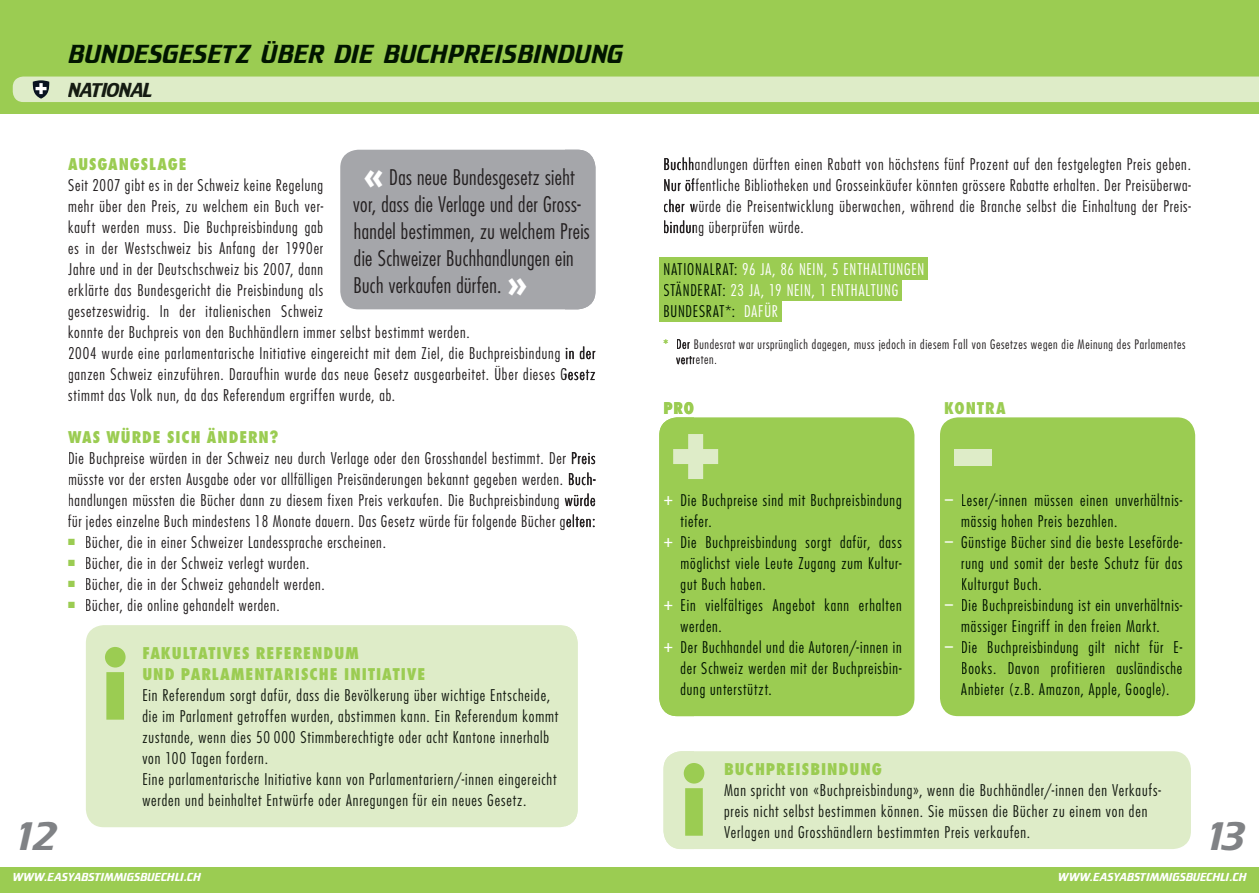
<style>
.page{position:relative;width:1259px;height:893px;background:#fff}
.page>*{position:absolute;margin:0;border:0;box-sizing:border-box;transform-origin:0 0}
.t1{font:800 condensed 90px "Futura Std";color:#9bcc52}
.t2{font:800 75px "Futura Std";color:#deecc8}
.t3{font:42px "Biathlon";color:#808285}
.t4{font:800 37.5px "Futura Std";color:#fff}
.t5{font:27px "Biathlon";letter-spacing:.03em;color:#011500}
.t6{font:300 condensed 21px/27px "Futura Std";letter-spacing:.02em;color:#231f20}
.t7{font:21px "Biathlon";letter-spacing:-.045em;color:#151b12}
.t8{font:300 condensed 15.75px/21px "Futura Std";letter-spacing:.055em;color:#231f20}
.t9{font:300 condensed 15.75px "Futura Std";letter-spacing:.055em;color:#011500}
.t10{font:300 condensed 15.75px/21px "Futura Std";letter-spacing:.055em;color:#151b12}
.t11{font:800 condensed 15.75px/21px "Futura Std";letter-spacing:.06em;color:#9bcc52}
.t12{font:300 condensed 15.75px/21px "Futura Std";letter-spacing:.05em;color:#fff}
.t13{font:300 condensed 12.75px/15.8px "Futura Std";letter-spacing:.05em;color:#231f20}
.t14{font:12px "Biathlon";letter-spacing:.015em;color:#fff}
.t15{font:9px "Zapf Dingbats ITC";color:#9bcc52}
.s1{font-weight:800;font-stretch:normal;font-size:37.5px;color:#fff}
.s2{color:#011500}
.s3{font-weight:700;color:#9bcc52}
.s4{font-weight:400;font-size:17.55px;color:#fff}
.s5{font-weight:400;font-size:19.5px;color:#fff}
</style>
<div class="page">
<div style="left:0;top:0;width:693px;height:113px;background:#9bcc52"></div>
<div style="left:340px;top:150px;width:255px;height:159px;background:#a5a6aa;border-radius:18px"></div>
<div style="left:86px;top:625px;width:491px;height:202px;background:#deecc8;border-radius:18px"></div>
<div style="left:566px;top:0;width:693px;height:113px;background:#9bcc52"></div>
<div style="left:13px;top:77px;width:1246px;height:25px;background:#deecc8"></div>
<div style="left:659px;top:417px;width:255px;height:299px;background:#9bcc52;border-radius:18px"></div>
<div style="left:940px;top:417px;width:255px;height:299px;background:#9bcc52;border-radius:18px"></div>
<svg style="left:566px;top:346px;width:29px;height:14px"></svg>
<svg style="left:566px;top:369px;width:29px;height:12px"></svg>
<svg style="left:572px;top:452px;width:23px;height:13px"></svg>
<svg style="left:569px;top:472px;width:26px;height:14px"></svg>
<svg style="left:566px;top:493px;width:29px;height:14px"></svg>
<svg style="left:566px;top:514px;width:28px;height:14px"></svg>
<svg style="left:581px;top:150px;width:14px;height:159px"></svg>
<div style="left:566px;top:222px;width:24px;height:20px;background:#a5a6aa"></div>
<svg style="left:566px;top:626px;width:11px;height:200px"></svg>
<div style="left:663px;top:751px;width:528px;height:98px;background:#deecc8;border-radius:18px"></div>
<div style="left:659px;top:257px;width:268px;height:22px;background:#9bcc52"></div>
<div style="left:659px;top:278px;width:242px;height:22px;background:#9bcc52"></div>
<div style="left:659px;top:299px;width:122px;height:22px;background:#9bcc52"></div>
<svg style="left:664px;top:157px;width:29px;height:14px"></svg>
<svg style="left:664px;top:179px;width:29px;height:13px"></svg>
<svg style="left:664px;top:199px;width:29px;height:14px"></svg>
<svg style="left:664px;top:220px;width:29px;height:14px"></svg>
<svg style="left:677px;top:339px;width:13px;height:10px"></svg>
<svg style="left:676px;top:356px;width:17px;height:8px"></svg>
<div style="left:0;top:867px;width:1259px;height:26px;background:#9bcc52"></div>
<h3 class="t5" style="left:68px;top:40px;width:556px">BUNDESGESETZ ÜBER DIE BUCHPREISBINDUNG</h3>
<h3 class="t7" style="left:68px;top:79px;width:85px">NATIONAL</h3>
<p class="t11" style="left:68px;top:154px;width:120px">AUSGANGSLAGE</p>
<h3 class="t6" style="left:353px;top:164px;width:238px;text-indent:10px"><span class="s1">«</span> Das neue Bundesgesetz sieht vor, dass die Verlage und der Gross&shy;handel bestimmen, zu welchem Preis die Schweizer Buchhandlungen ein</h3>
<h3 class="t4" style="left:507px;top:260px;width:23px">»</h3>
<p class="t8" style="left:68px;top:175px;width:403px">Seit 2007 gibt es in der Schweiz keine Regelung<br>mehr über den Preis, zu welchem ein Buch ver-<br>kauft werden muss. Die Buchpreisbindung gab<br>es in der Westschweiz bis Anfang der 1990er<br>Jahre und in der Deutschschweiz bis 2007, dann<br>erklärte das Bundesgericht die Preisbindung als<br>gesetzeswidrig. In der italienischen Schweiz<br>konnte der Buchpreis von den Buchhändlern immer selbst bestimmt werden.</p>
<h3 class="t6" style="left:353px;top:272px;width:149px">Buch verkaufen dürfen.</h3>
<p class="t8" style="left:68px;top:343px;width:529px">2004 wurde eine parlamentarische Initiative eingereicht mit dem Ziel, die Buchpreisbindung in der ganzen Schweiz einzuführen. Daraufhin wurde das neue Gesetz ausgearbeitet. Über dieses Gesetz</p>
<p class="t8" style="left:68px;top:385px;width:329px">stimmt das Volk nun, da das Referendum ergriffen wurde, ab.</p>
<p class="t8" style="left:663px;top:154px;width:529px;text-align:justify">Buchhandlungen dürften einen Rabatt von höchstens fünf Prozent auf den festgelegten Preis geben.<br>Nur öffentliche Bibliotheken und Grosseinkäufer könnten grössere Rabatte erhalten. Der Preisüberwa&shy;cher würde die Preisentwicklung überwachen, während die Branche selbst die Einhaltung der Preis&shy;bindung überprüfen würde.</p>
<p class="t12" style="left:663px;top:259px;width:262px"><span class="s2">NATIONALRAT:</span> 96 JA, 86 NEIN, 5 ENTHALTUNGEN<br><span class="s2">STÄNDERAT:</span> 23 JA, 19 NEIN, 1 ENTHALTUNG<br><span class="s2">BUNDESRAT*:</span> DAFÜR</p>
<p class="t13" style="left:676px;top:336px;width:511px;text-indent:-13px"><span class="s3">*</span> Der Bundesrat war ursprünglich dagegen, muss jedoch in diesem Fall von Gesetzes wegen die Meinung des Parlamentes vertreten.</p>
<p class="t11" style="left:663px;top:398px;width:32px">PRO</p>
<p class="t11" style="left:944px;top:398px;width:63px">KONTRA</p>
<p class="t11" style="left:68px;top:427px;width:212px">WAS WÜRDE SICH ÄNDERN?</p>
<p class="t8" style="left:68px;top:448px;width:529px;text-align:justify">Die Buchpreise würden in der Schweiz neu durch Verlage oder den Grosshandel bestimmt. Der Preis müsste vor der ersten Ausgabe oder vor allfälligen Preisänderungen bekannt gegeben werden. Buch&shy;handlungen müssten die Bücher dann zu diesem fixen Preis verkaufen. Die Buchpreisbindung würde für jedes einzelne Buch mindestens 18 Monate dauern. Das Gesetz würde für folgende Bücher gelten:</p>
<p class="t15" style="left:68px;top:538px;width:8px">■</p>
<p class="t15" style="left:68px;top:559px;width:8px">■</p>
<p class="t15" style="left:68px;top:580px;width:8px">■</p>
<p class="t15" style="left:68px;top:601px;width:8px">■</p>
<h2 class="t2" style="left:665px;top:403px;width:61px">+</h2>
<h2 class="t2" style="left:954px;top:402px;width:39px">–</h2>
<p class="t9" style="left:663px;top:491px;width:240px"><span class="s4">+</span> Die Buchpreise sind mit Buchpreisbindung</p>
<p class="t9" style="left:680px;top:512px;width:33px">tiefer.</p>
<p class="t9" style="left:663px;top:533px;width:240px"><span class="s4">+</span> Die Buchpreisbindung sorgt dafür, dass</p>
<p class="t9" style="left:680px;top:554px;width:223px">möglichst viele Leute Zugang zum Kultur-</p>
<p class="t9" style="left:680px;top:575px;width:87px">gut Buch haben.</p>
<p class="t9" style="left:663px;top:596px;width:240px"><span class="s4">+</span> Ein vielfältiges Angebot kann erhalten</p>
<p class="t9" style="left:680px;top:617px;width:43px">werden.</p>
<p class="t9" style="left:663px;top:638px;width:240px"><span class="s4">+</span> Der Buchhandel und die Autoren/ -innen in</p>
<p class="t9" style="left:680px;top:659px;width:222px">der Schweiz werden mit der Buchpreisbin-</p>
<p class="t9" style="left:680px;top:680px;width:93px">dung unterstützt.</p>
<p class="t9" style="left:944px;top:491px;width:240px"><span class="s5">−</span> Leser/ -innen müssen einen unverhältnis-</p>
<p class="t9" style="left:961px;top:512px;width:158px">mässig hohen Preis bezahlen.</p>
<p class="t9" style="left:944px;top:533px;width:240px"><span class="s5">−</span> Günstige Bücher sind die beste Leseförde-</p>
<p class="t9" style="left:961px;top:554px;width:223px">rung und somit der beste Schutz für das</p>
<p class="t9" style="left:961px;top:575px;width:82px">Kulturgut Buch.</p>
<p class="t9" style="left:944px;top:596px;width:240px"><span class="s5">−</span> Die Buchpreisbindung ist ein unverhältnis-</p>
<p class="t9" style="left:961px;top:617px;width:200px">mässiger Eingriff in den freien Markt.</p>
<p class="t9" style="left:944px;top:638px;width:240px"><span class="s5">−</span> Die Buchpreisbindung gilt nicht für E-</p>
<p class="t9" style="left:961px;top:659px;width:223px">Books. Davon profitieren ausländische</p>
<p class="t9" style="left:961px;top:680px;width:210px">Anbieter (z.B. Amazon, Apple, Google).</p>
<p class="t8" style="left:85px;top:532px;width:302px">Bücher, die in einer Schweizer Landessprache erscheinen.<br>Bücher, die in der Schweiz verlegt wurden.<br>Bücher, die in der Schweiz gehandelt werden.<br>Bücher, die online gehandelt werden.</p>
<p class="t11" style="left:142px;top:642px;width:284px">FAKULTATIVES REFERENDUM<br>UND PARLAMENTARISCHE INITIATIVE</p>
<h1 class="t1" style="left:102px;top:630px;width:29px">i</h1>
<p class="t10" style="left:142px;top:684px;width:417px">Ein Referendum sorgt dafür, dass die Bevölkerung über wichtige Entscheide, die im Parlament getroffen wurden, abstimmen kann. Ein Referendum kommt zustande, wenn dies 50 000 Stimmberechtigte oder acht Kantone innerhalb von 100 Tagen fordern.<br>Eine parlamentarische Initiative kann von Parlamentariern/ -innen eingereicht werden und beinhaltet Entwürfe oder Anregungen für ein neues Gesetz.</p>
<p class="t11" style="left:724px;top:758px;width:159px">BUCHPREISBINDUNG</p>
<p class="t10" style="left:724px;top:779px;width:438px">Man spricht von «Buchpreisbindung», wenn die Buchhändler/ -innen den Verkaufs&shy;preis nicht selbst bestimmen können. Sie müssen die Bücher zu einem von den</p>
<h1 class="t1" style="left:680px;top:746px;width:29px">i</h1>
<h3 class="t3" style="left:13px;top:814px;width:46px">12</h3>
<h3 class="t3" style="left:1204px;top:814px;width:44px">13</h3>
<p class="t10" style="left:724px;top:821px;width:308px">Verlagen und Grosshändlern bestimmten Preis verkaufen.</p>
<p class="t14" style="left:13px;top:870px;width:189px">WWW.EASYABSTIMMIGSBUECHLI.CH</p>
<p class="t14" style="left:1058px;top:870px;width:189px">WWW.EASYABSTIMMIGSBUECHLI.CH</p>
</div>
